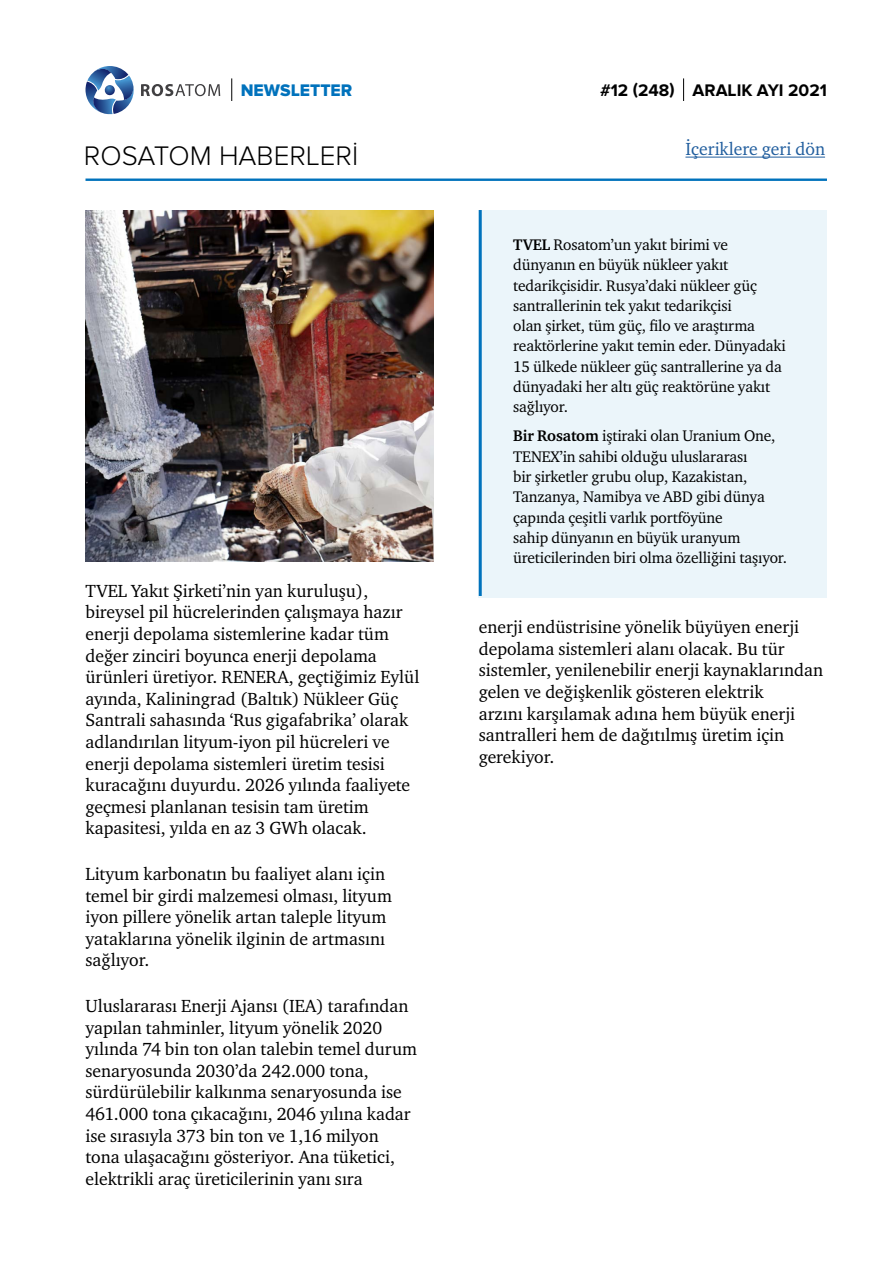
<style>
.page{position:relative;width:893px;height:1263px;background:#fff}
.page>*{position:absolute;margin:0;border:0;box-sizing:border-box;transform-origin:0 0}
.t1{font:300 27.9px "Proxima Nova";color:#000}
.t2{font:18px/21.6px "Charter ITC";color:#000}
.t3{font:18px "Charter ITC";color:#215e9e}
.t4{font:700 17.4px "Proxima Nova";color:#000}
.t5{font:17.4px "Proxima Nova Extrabld";color:#0072bc}
.t6{font:15.75px/20.2px "Charter ITC";letter-spacing:-.01em;color:#000}
.s1{font-weight:700}
</style>
<div class="page">
<hr style="left:685px;top:157px;width:140px;height:1px;background:#215e9e">
<hr style="left:86px;top:179px;width:741px;height:2px;background:#0072bc">
<svg style="left:683px;top:78px;width:1px;height:23px"></svg>
<svg style="left:86px;top:66px;width:48px;height:48px"></svg>
<svg style="left:141px;top:84px;width:79px;height:12px"></svg>
<svg style="left:231px;top:78px;width:1px;height:23px"></svg>
<img style="left:86px;top:210px;width:348px;height:351px">
<div style="left:479px;top:210px;width:348px;height:387px;background:#ebf5fa"></div>
<hr style="left:479px;top:210px;width:3px;height:386px;background:#0072bc">
<p class="t5" style="left:241px;top:80px;width:113px">NEWSLETTER</p>
<p class="t4" style="left:600px;top:80px;width:228px">#12 (248) ARALIK AYI 2021</p>
<h1 class="t1" style="left:84px;top:140px;width:276px">ROSATOM HABERLERİ</h1>
<p class="t2" style="left:86px;top:580px;width:335px">TVEL Yakıt Şirketi’nin yan kuruluşu), bireysel pil hücrelerinden çalışmaya hazır enerji depolama sistemlerine kadar tüm değer zinciri boyunca enerji depolama ürünleri üretiyor. RENERA, geçtiğimiz Eylül ayında, Kaliningrad (Baltık) Nükleer Güç Santrali sahasında ‘Rus gigafabrika’ olarak adlandırılan lityum-iyon pil hücreleri ve enerji depolama sistemleri üretim tesisi kuracağını duyurdu. 2026 yılında faaliyete geçmesi planlanan tesisin tam üretim kapasitesi, yılda en az 3 GWh olacak.</p>
<p class="t2" style="left:86px;top:863px;width:308px">Lityum karbonatın bu faaliyet alanı için temel bir girdi malzemesi olması, lityum iyon pillere yönelik artan taleple lityum yataklarına yönelik ilginin de artmasını sağlıyor.</p>
<p class="t2" style="left:86px;top:995px;width:333px">Uluslararası Enerji Ajansı (IEA) tarafından yapılan tahminler, lityum yönelik 2020 yılında 74 bin ton olan talebin temel durum senaryosunda 2030’da 242.000 tona, sürdürülebilir kalkınma senaryosunda ise 461.000 tona çıkacağını, 2046 yılına kadar ise sırasıyla 373 bin ton ve 1,16 milyon tona ulaşacağını gösteriyor. Ana tüketici, elektrikli araç üreticilerinin yanı sıra</p>
<p class="t3" style="left:685px;top:138px;width:141px">İçeriklere geri dön</p>
<p class="t6" style="left:513px;top:235px;width:274px"><span class="s1">TVEL</span> Rosatom’un yakıt birimi ve dünyanın en büyük nükleer yakıt tedarikçisidir. Rusya’daki nükleer güç santrallerinin tek yakıt tedarikçisi<br>olan şirket, tüm güç, filo ve araştırma reaktörlerine yakıt temin eder. Dünyadaki 15 ülkede nükleer güç santrallerine ya da dünyadaki her altı güç reaktörüne yakıt sağlıyor.</p>
<p class="t6" style="left:513px;top:426px;width:275px"><span class="s1">Bir Rosatom</span> iştiraki olan Uranium One, TENEX’in sahibi olduğu uluslararası<br>bir şirketler grubu olup, Kazakistan, Tanzanya, Namibya ve ABD gibi dünya çapında çeşitli varlık portföyüne<br>sahip dünyanın en büyük uranyum üreticilerinden biri olma özelliğini taşıyor.</p>
<p class="t2" style="left:479px;top:616px;width:346px">enerji endüstrisine yönelik büyüyen enerji depolama sistemleri alanı olacak. Bu tür sistemler, yenilenebilir enerji kaynaklarından gelen ve değişkenlik gösteren elektrik<br>arzını karşılamak adına hem büyük enerji santralleri hem de dağıtılmış üretim için gerekiyor.</p>
</div>
